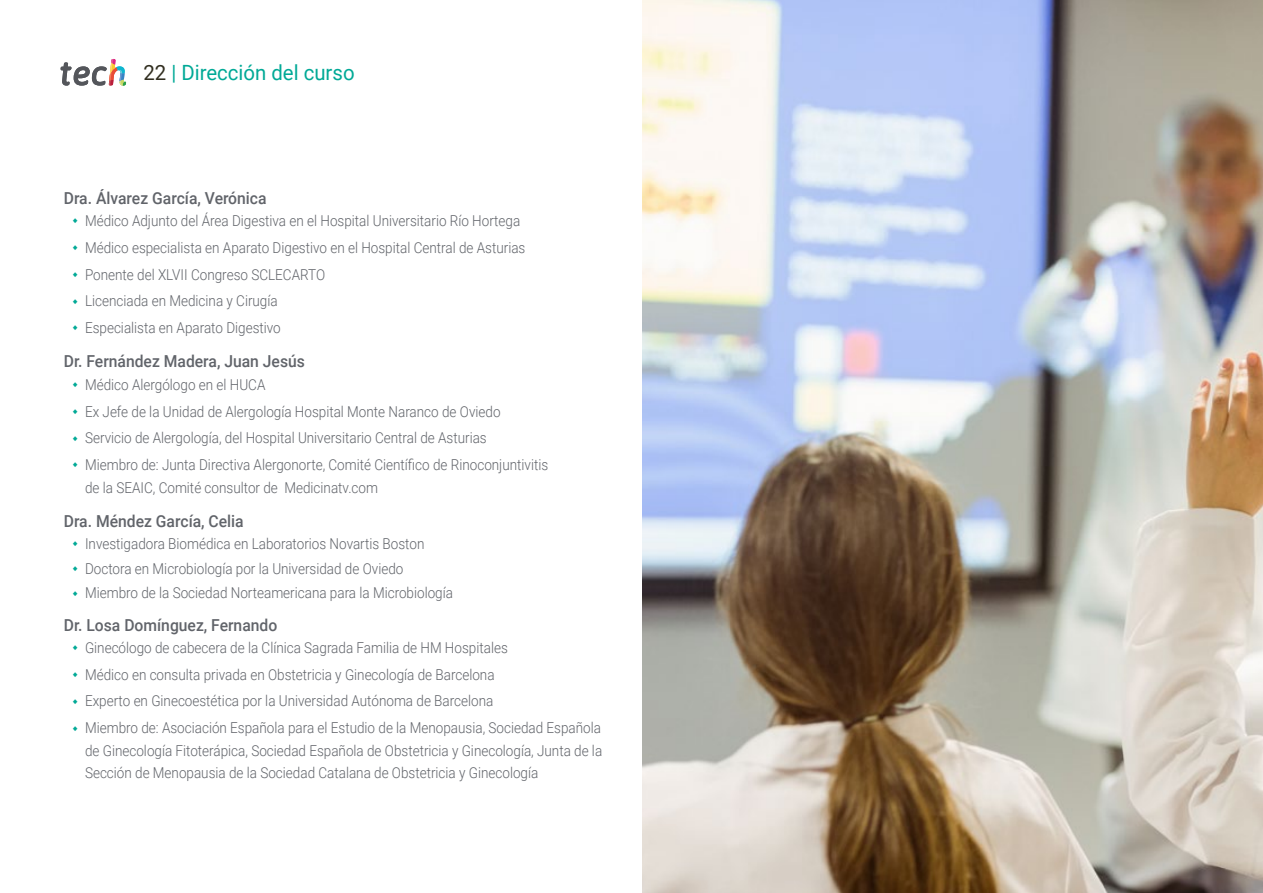
<style>
.page{position:relative;width:1263px;height:893px;background:#fff}
.page>*{position:absolute;margin:0;border:0;box-sizing:border-box;transform-origin:0 0}
.t1{font:21px "Roboto";color:#00a996}
.t2{font:500 16.5px "Roboto";color:#61646a;scale:.95 1}
.t3{font:300 15px/26.7px "Roboto";color:#61646a;scale:.9 1}
.s1{color:#312e20}
</style>
<div class="page">
<img style="left:642px;top:0;width:621px;height:893px">
<svg style="left:61px;top:59px;width:65px;height:27px"></svg>
<h1 class="t1" style="left:144px;top:57px;width:213px"><span class="s1">22</span> | Dirección del curso</h1>
<p class="t2" style="left:64px;top:186px;width:215px">Dra. Álvarez García, Verónica</p>
<p class="t3" style="left:85px;top:207px;width:491px">Médico Adjunto del Área Digestiva en el Hospital Universitario Río Hortega Médico especialista en Aparato Digestivo en el Hospital Central de Asturias Ponente del XLVII Congreso SCLECARTO<br>Licenciada en Medicina y Cirugía<br>Especialista en Aparato Digestivo</p>
<p class="t2" style="left:64px;top:350px;width:255px">Dr. Fernández Madera, Juan Jesús</p>
<p class="t3" style="left:85px;top:371px;width:516px">Médico Alergólogo en el HUCA<br>Ex Jefe de la Unidad de Alergología Hospital Monte Naranco de Oviedo Servicio de Alergología, del Hospital Universitario Central de Asturias<br>Miembro de: Junta Directiva Alergonorte, Comité Científico de Rinoconjuntivitis</p>
<p class="t3" style="left:85px;top:473px;width:327px">de la SEAIC, Comité consultor de Medicinatv.com</p>
<p class="t2" style="left:64px;top:509px;width:191px">Dra. Méndez García, Celia</p>
<p class="t3" style="left:85px;top:531px;width:410px;line-height:24.6px">Investigadora Biomédica en Laboratorios Novartis Boston<br>Doctora en Microbiología por la Universidad de Oviedo<br>Miembro de la Sociedad Norteamericana para la Microbiología</p>
<p class="t2" style="left:64px;top:613px;width:226px">Dr. Losa Domínguez, Fernando</p>
<p class="t3" style="left:85px;top:634px;width:575px">Ginecólogo de cabecera de la Clínica Sagrada Familia de HM Hospitales<br>Médico en consulta privada en Obstetricia y Ginecología de Barcelona<br>Experto en Ginecoestética por la Universidad Autónoma de Barcelona<br>Miembro de: Asociación Española para el Estudio de la Menopausia, Sociedad Española</p>
<p class="t3" style="left:85px;top:739px;width:576px;line-height:22.5px">de Ginecología Fitoterápica, Sociedad Española de Obstetricia y Ginecología, Junta de la<br>Sección de Menopausia de la Sociedad Catalana de Obstetricia y Ginecología</p>
</div>
